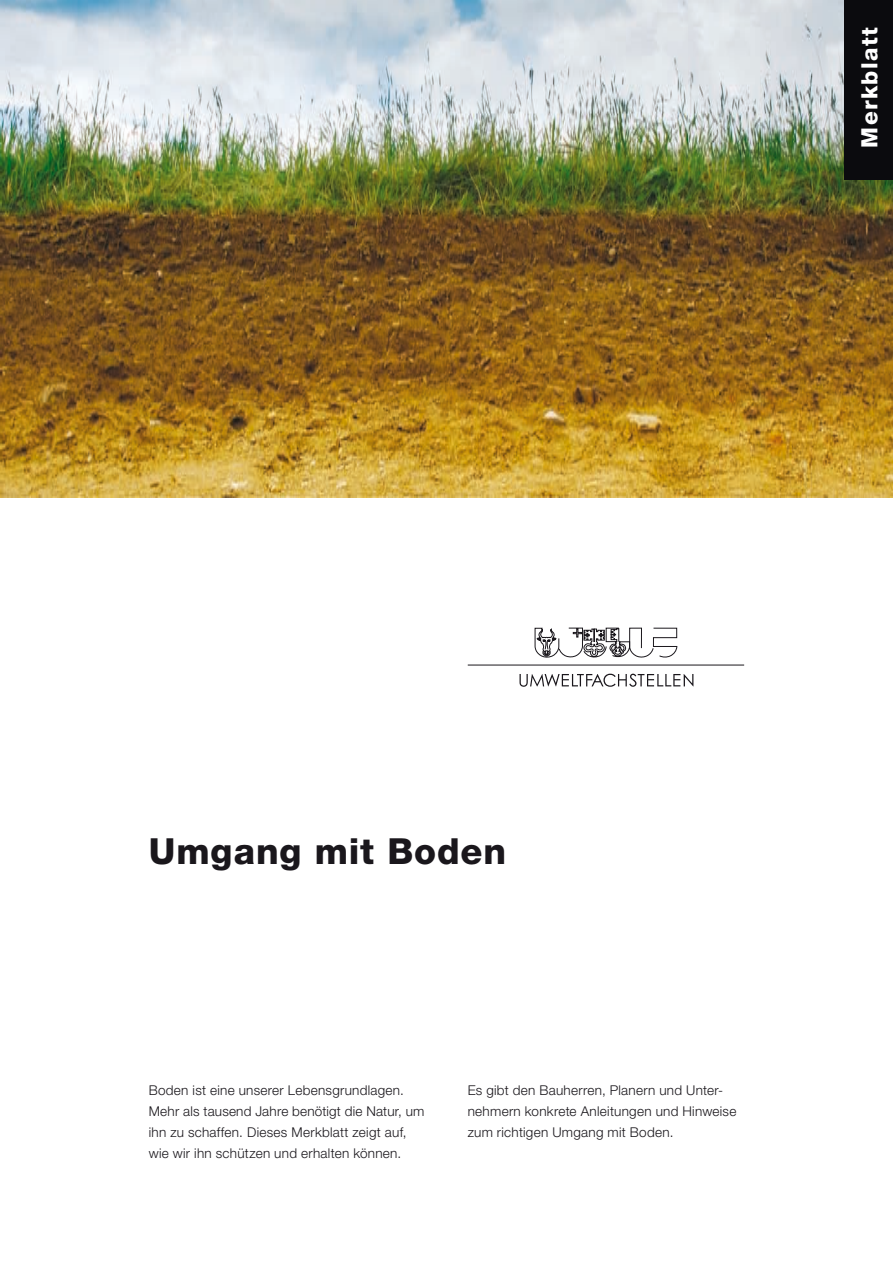
<style>
.page{position:relative;width:893px;height:1263px;background:#fff}
.page>*{position:absolute;margin:0;border:0;box-sizing:border-box;transform-origin:0 0}
.t1{font:800 36px "Helvetica Neue";letter-spacing:.025em;color:#1a171c}
.t2{font:800 22.5px "Helvetica Neue";letter-spacing:.06em;color:#fff}
.t3{font:300 13.5px/21px "Helvetica Neue";letter-spacing:.02em;color:#1a171c}
</style>
<div class="page">
<img style="left:0;top:0;width:893px;height:497px">
<div style="left:844px;top:0;width:49px;height:180px;background:#0b0b0e"></div>
<svg style="left:534px;top:628px;width:144px;height:30px"></svg>
<hr style="left:468px;top:665px;width:276px;height:1px;background:#1a171c">
<svg style="left:519px;top:674px;width:174px;height:13px"></svg>
<h2 class="t2" style="left:856px;top:148px;width:121px;rotate:-90deg">Merkblatt</h2>
<h1 class="t1" style="left:149px;top:830px;width:359px">Umgang mit Boden</h1>
<p class="t3" style="left:149px;top:1079px;width:277px">Boden ist eine unserer Lebensgrundlagen.<br>Mehr als tausend Jahre benötigt die Natur, um ihn zu schaffen. Dieses Merkblatt zeigt auf, wie wir ihn schützen und erhalten können.</p>
<p class="t3" style="left:468px;top:1079px;width:270px">Es gibt den Bauherren, Planern und Unter&shy;nehmern konkrete Anleitungen und Hinweise zum richtigen Umgang mit Boden.</p>
</div>
